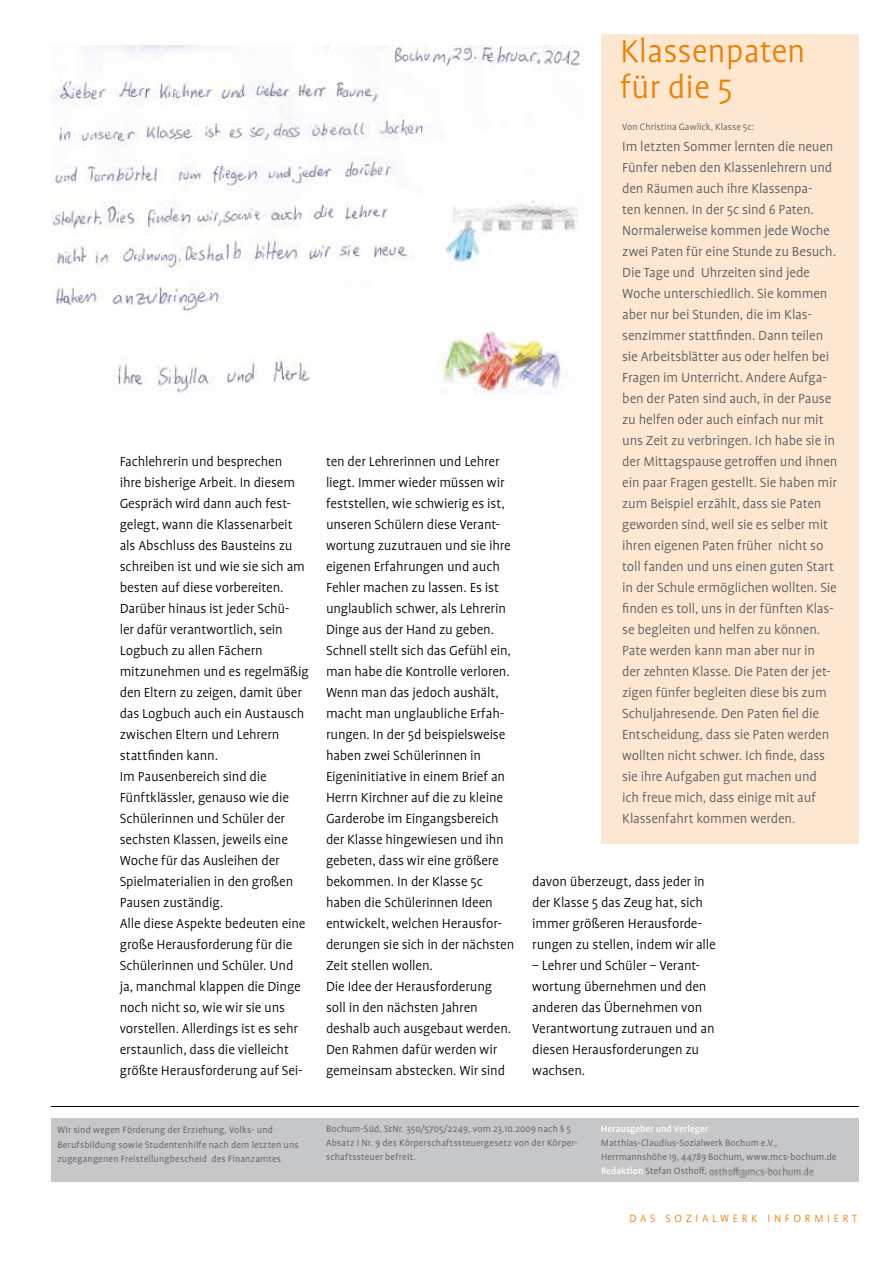
<style>
.page{position:relative;width:893px;height:1263px;background:#fff}
.page>*{position:absolute;margin:0;border:0;box-sizing:border-box;transform-origin:0 0}
.t1{font:300 36px/36px "Profile OT";color:#ee7f00}
.t2{font:300 15px/21px "Profile OT";letter-spacing:-.01em;color:#000}
.t3{font:300 15px/21px "Profile OT";letter-spacing:-.01em;color:#58585a}
.t4{font:300 12px "Profile OT";letter-spacing:.31em;color:#ee7f00}
.t5{font:300 10.5px/14.2px "Profile OT";letter-spacing:.01em;color:#58585a}
.t6{font:500 10.5px "Profile OT";color:#fff}
.s1{font-weight:500;color:#fff}
</style>
<div class="page">
<div style="left:51px;top:1118px;width:808px;height:63px;background:#c6c7c8"></div>
<hr style="left:51px;top:1106px;width:808px;height:1px;background:#000">
<img style="left:709px;top:1167px;width:105px;height:11px">
<div style="left:601px;top:34px;width:258px;height:810px;background:#fde7d0"></div>
<img style="left:51px;top:46px;width:532px;height:349px">
<img style="left:422px;top:178px;width:156px;height:216px">
<p class="t2" style="left:120px;top:451px;width:190px">Fachlehrerin und besprechen<br>ihre bisherige Arbeit. I n diesem<br>Gespräch wird dann auch fest&shy;gelegt, wann die Klassenarbeit als Abschluss des Bausteins zu schreiben ist und wie sie sich am besten auf diese vorbereiten.<br>Darüber hinaus ist jeder Schü-<br>ler dafür verantwortlich, sein<br>Logbuch zu allen Fächern mitzunehmen und es regelmäßig den Eltern zu zeigen, damit über das Logbuch auch ein Austausch zwischen Eltern und Lehrern stattfinden kann.<br>I m Pausenbereich sind die<br>Fünftklässler, genauso wie die<br>Schülerinnen und Schüler der sechsten Klassen, jeweils eine<br>Woche für das Ausleihen der<br>Spielmaterialien in den großen<br>Pausen zuständig.<br>Alle diese Aspekte bedeuten eine große Herausforderung für die<br>Schülerinnen und Schüler. Und ja, manchmal klappen die Dinge noch nicht so, wie wir sie uns vorstellen. Allerdings ist es sehr erstaunlich, dass die vielleicht größte Herausforderung auf Sei-</p>
<p class="t2" style="left:326px;top:451px;width:190px">ten der Lehrerinnen und Lehrer liegt. I mmer wieder müssen wir feststellen, wie schwierig es ist, unseren Schülern diese Verant&shy;wortung zuzutrauen und sie ihre eigenen Erfahrungen und auch<br>Fehler machen zu lassen. Es ist unglaublich schwer, als Lehrerin<br>Dinge aus der Hand zu geben.<br>Schnell stellt sich das Gefühl ein, man habe die Kontrolle verloren.<br>Wenn man das jedoch aushält, macht man unglaubliche Erfah&shy;rungen. I n der 5d beispielsweise haben zwei Schülerinnen in<br>Eigeninitiative in einem Brief an<br>Herrn Kirchner auf die zu kleine<br>Garderobe im Eingangsbereich der Klasse hingewiesen und ihn gebeten, dass wir eine größere bekommen. I n der Klasse 5c haben die Schülerinnen Ideen entwickelt, welchen Herausfor&shy;derungen sie sich in der nächsten<br>Zeit stellen wollen.<br>Die Idee der Herausforderung soll in den nächsten Jahren deshalb auch ausgebaut werden.<br>Den Rahmen dafür werden wir gemeinsam abstecken. Wir sind</p>
<h1 class="t1" style="left:620px;top:35px;width:187px">Klassenpaten für die 5</h1>
<p class="t5" style="left:622px;top:120px;width:133px">Von Christina Gawlick, Klasse 5c:</p>
<p class="t3" style="left:622px;top:136px;width:217px">I m letzten Sommer lernten die neuen Fünfer neben den Klassenlehrern und den Räumen auch ihre Klassenpa-<br>ten kennen. I n der 5c sind 6 Paten.<br>Normalerweise kommen jede Woche zwei Paten für eine Stunde zu Besuch.<br>Die Tage und Uhrzeiten sind jede Woche unterschiedlich. Sie kommen aber nur bei Stunden, die im Klas&shy;senzimmer stattfinden. Dann teilen sie Arbeitsblätter aus oder helfen bei Fragen im Unterricht. Andere Aufga&shy;ben der Paten sind auch, in der Pause zu helfen oder auch einfach nur mit uns Zeit zu verbringen. Ich habe sie in der Mittagspause getroffen und ihnen ein paar Fragen gestellt. Sie haben mir zum Beispiel erzählt, dass sie Paten geworden sind, weil sie es selber mit ihren eigenen Paten früher nicht so toll fanden und uns einen guten Start in der Schule ermöglichen wollten. Sie finden es toll, uns in der fünften Klas&shy;se begleiten und helfen zu können.<br>Pate werden kann man aber nur in<br>der zehnten Klasse. Die Paten der jet&shy;zigen fünfer begleiten diese bis zum Schuljahresende. Den Paten fiel die Entscheidung, dass sie Paten werden wollten nicht schwer. Ich finde, dass sie ihre Aufgaben gut machen und ich freue mich, dass einige mit auf Klassenfahrt kommen werden.</p>
<p class="t2" style="left:532px;top:871px;width:185px">davon überzeugt, dass jeder in der Klasse 5 das Zeug hat, sich immer größeren Herausforde&shy;rungen zu stellen, indem wir alle</p>
<p class="t2" style="left:532px;top:955px;width:184px">– Lehrer und Schüler – Verant&shy;wortung übernehmen und den anderen das Übernehmen von<br>Verantwortung zutrauen und an diesen Herausforderungen zu wachsen.</p>
<p class="t5" style="left:57px;top:1123px;width:243px">Wir sind wegen Förderung der Erziehung, Volks- und<br>Berufsbildung sowie Studentenhilfe nach dem letzten uns zugegangenen Freistellungbescheid des Finanzamtes</p>
<p class="t5" style="left:326px;top:1122px;width:253px">Bochum-Süd, StN r. 350/5705/2249, vom 23.10.2009 nach § 5<br>Absatz I N r. 9 des Körperschaftssteuergesetz von der Körper&shy;schaftssteuer befreit.</p>
<p class="t6" style="left:601px;top:1123px;width:109px">Herausgeber und Verleger</p>
<p class="t5" style="left:601px;top:1136px;width:237px">Matthias-Claudius-Sozialwerk Bochum e.V.,<br>Herrmannshöhe 19, 44789 Bochum, www.mcs-bochum.de<br><span class="s1">Redaktion</span> Stefan Osthoff,</p>
<p class="t4" style="left:629px;top:1212px;width:229px">das Sozialwerk informiert</p>
</div>
